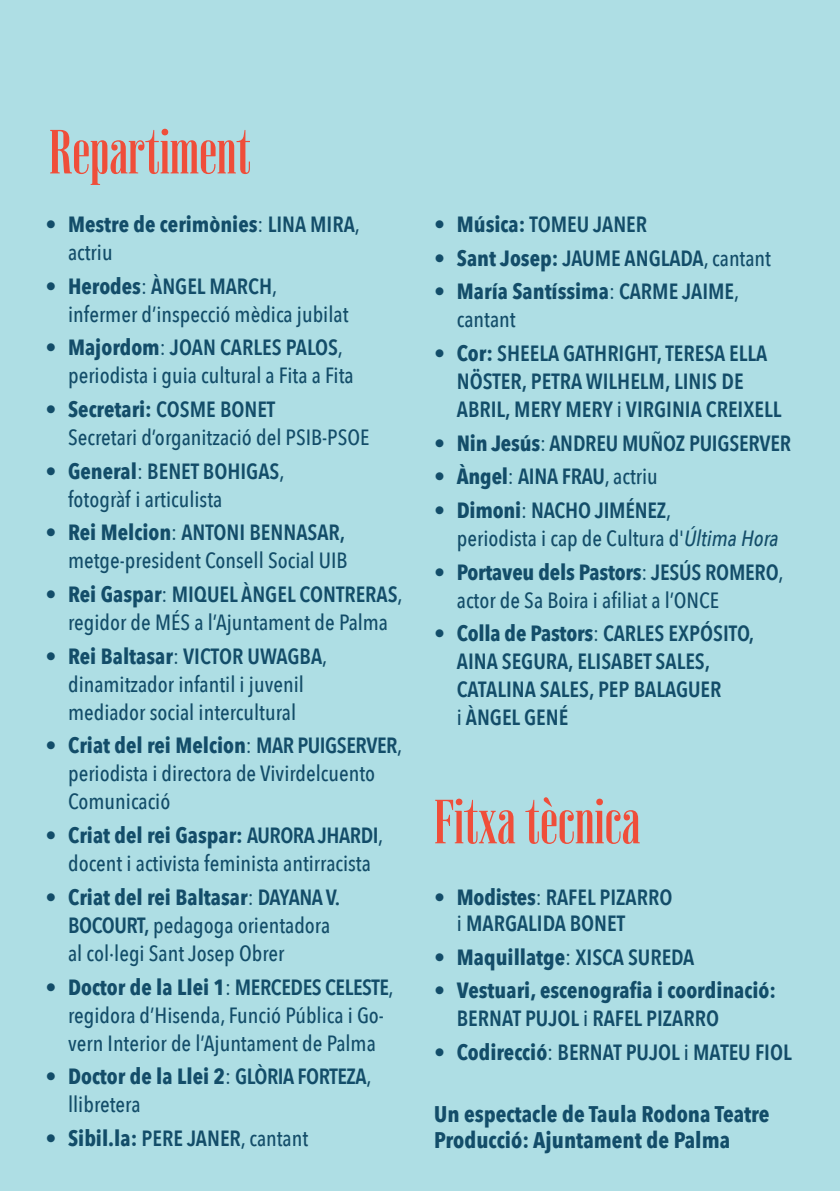
<style>
.page{position:relative;width:840px;height:1191px;background:#fff}
.page>*{position:absolute;margin:0;border:0;box-sizing:border-box;transform-origin:0 0}
.t1{font:700 64px "Vincente";color:#ef4e3a}
.t2{font:700 22.6px "Avenir Next Condensed";color:#134d69}
.t3{font:500 22px/28px "Avenir Next Condensed";color:#134d69}
.t4{font:600 22px/28px "Avenir Next Condensed";color:#134d69}
.t5{font:700 22px/28px "Avenir Next Condensed";color:#134d69}
.s1{font-weight:500}
.s2{font-weight:600}
.s3{font-weight:700}
.s4{font-style:italic}
.s5{font-weight:500;font-size:22.6px}
</style>
<div class="page">
<div style="left:0;top:0;width:839px;height:1191px;background:#aedee4"></div>
<p class="t1" style="left:49px;top:118px;width:203px">Repartiment</p>
<p class="t5" style="left:68px;top:210px;width:293px;text-indent:-23px">• Mestre de cerimònies<span class="s1">:</span> <span class="s2">LINA MIRA</span><span class="s1">, actriu</span></p>
<p class="t3" style="left:68px;top:272px;width:282px;text-indent:-23px"><span class="s3">• Herodes</span>: <span class="s2">ÀNGEL MARCH</span>, infermer d’inspecció mèdica jubilat</p>
<p class="t3" style="left:68px;top:333px;width:287px;text-indent:-23px"><span class="s3">• Majordom</span>: <span class="s2">JOAN CARLES PALOS</span>, periodista i guia cultural a Fita a Fita</p>
<p class="t3" style="left:68px;top:395px;width:303px;text-indent:-23px"><span class="s3">• Secretari:</span> <span class="s2">COSME BONET<br></span>Secretari d’organització del PSIB-PSOE</p>
<p class="t3" style="left:68px;top:457px;width:218px;text-indent:-23px"><span class="s3">• General</span>: <span class="s2">BENET BOHIGAS</span>, fotogràf i articulista</p>
<p class="t3" style="left:45px;top:518px;width:303px;text-align:right"><span class="s3">• Rei Melcion</span>: <span class="s2">ANTONI BENNASAR, </span>metge-president Consell Social UIB</p>
<p class="t3" style="left:45px;top:580px;width:358px;text-align:center"><span class="s3">• Rei Gaspar</span>: <span class="s2">MIQUEL ÀNGEL CONTRERAS</span>, regidor de MÉS a l’Ajuntament de Palma</p>
<p class="t3" style="left:45px;top:642px;width:283px;text-align:center"><span class="s3">• Rei Baltasar</span>: <span class="s2">VICTOR UWAGBA</span>, dinamitzador infantil i juvenil mediador social intercultural</p>
<p class="t3" style="left:68px;top:731px;width:335px;text-indent:-23px"><span class="s3">• Criat del rei Melcion</span>: <span class="s2">MAR PUIGSERVER</span>, periodista i directora de Vivirdelcuento<br>Comunicació</p>
<p class="t3" style="left:45px;top:821px;width:339px;text-align:center"><span class="s3">• Criat del rei Gaspar:</span> <span class="s2">AURORA JHARDI</span>, docent i activista feminista antirracista</p>
<p class="t3" style="left:68px;top:883px;width:273px;text-indent:-23px"><span class="s3">• Criat del rei Baltasar</span>: <span class="s2">DAYANA V.<br>BOCOURT,</span> pedagoga orientadora al col·legi Sant Josep Obrer</p>
<p class="t3" style="left:45px;top:972px;width:349px;text-align:center"><span class="s3">• Doctor de la Llei 1</span>: <span class="s2">MERCEDES CELESTE</span>, regidora d’Hisenda, Funció Pública i Go&shy;vern Interior de l’Ajuntament de Palma</p>
<p class="t5" style="left:68px;top:1062px;width:304px;text-indent:-23px">• Doctor de la Llei 2<span class="s1">:</span> <span class="s2">GLÒRIA FORTEZA</span><span class="s1">, llibretera</span></p>
<p class="t5" style="left:45px;top:1124px;width:264px">• Sibil.la: <span class="s2">PERE JANER</span><span class="s1">, cantant</span></p>
<p class="t4" style="left:434px;top:209px;width:214px"><span class="s3">• Música:</span> TOMEU JANER</p>
<p class="t4" style="left:434px;top:243px;width:338px"><span class="s3">• Sant Josep:</span> JAUME ANGLADA<span class="s1">, cantant</span></p>
<p class="t5" style="left:456px;top:277px;width:284px;text-indent:-23px">• María Santíssima<span class="s1">:</span> <span class="s2">CARME JAIME</span><span class="s1">, cantant</span></p>
<p class="t4" style="left:456px;top:338px;width:326px;text-indent:-23px"><span class="s3">• Cor:</span> SHEELA GATHRIGHT, TERESA ELLA<br>NÖSTER, PETRA WILHELM, LINIS DE<br>ABRIL, MERY MERY <span class="s1">i</span> VIRGINIA CREIXELL</p>
<p class="t4" style="left:434px;top:428px;width:358px"><span class="s3">• Nin Jesús</span><span class="s1">:</span> ANDREU MUÑOZ PUIGSERVER</p>
<p class="t3" style="left:434px;top:462px;width:225px"><span class="s3">• Àngel</span>: <span class="s2">AINA FRAU</span>, actriu</p>
<p class="t3" style="left:456px;top:496px;width:323px;text-indent:-23px"><span class="s3">• Dimoni</span>: <span class="s2">NACHO JIMÉNEZ</span>,<br>periodista i cap de Cultura d'<span class="s4">Última Hora</span></p>
<p class="t3" style="left:456px;top:558px;width:328px;text-indent:-23px"><span class="s3">• Portaveu dels Pastors</span>: <span class="s2">JESÚS ROMERO</span>, actor de Sa Boira i afiliat a l’ONCE</p>
<p class="t4" style="left:456px;top:619px;width:299px;text-indent:-23px"><span class="s3">• Colla de Pastors</span><span class="s1">:</span> CARLES EXPÓSITO,<br>AINA SEGURA, ELISABET SALES,<br>CATALINA SALES, PEP BALAGUER<br><span class="s1">i</span> ÀNGEL GENÉ</p>
<p class="t1" style="left:434px;top:787px;width:207px">Fitxa tècnica</p>
<p class="t4" style="left:456px;top:883px;width:217px;line-height:26px;text-indent:-23px"><span class="s3">• Modistes</span><span class="s1">:</span> RAFEL PIZARRO <span class="s1">i</span> MARGALIDA BONET</p>
<p class="t5" style="left:434px;top:943px;width:261px">• Maquillatge<span class="s5">:</span> <span class="s2">XISCA SUREDA</span></p>
<p class="t5" style="left:456px;top:976px;width:320px;text-indent:-23px">• Vestuari, escenografia i coordinació:<br><span class="s2">BERNAT PUJOL</span> <span class="s1">i</span> <span class="s2">RAFEL PIZARRO</span></p>
<p class="t4" style="left:434px;top:1037px;width:359px"><span class="s3">• Codirecció</span><span class="s5">:</span> BERNAT PUJOL <span class="s1">i</span> MATEU FIOL</p>
<p class="t2" style="left:434px;top:1100px;width:337px">Un espectacle de Taula Rodona Teatre</p>
<p class="t2" style="left:434px;top:1126px;width:297px">Producció: Ajuntament de Palma</p>
</div>
